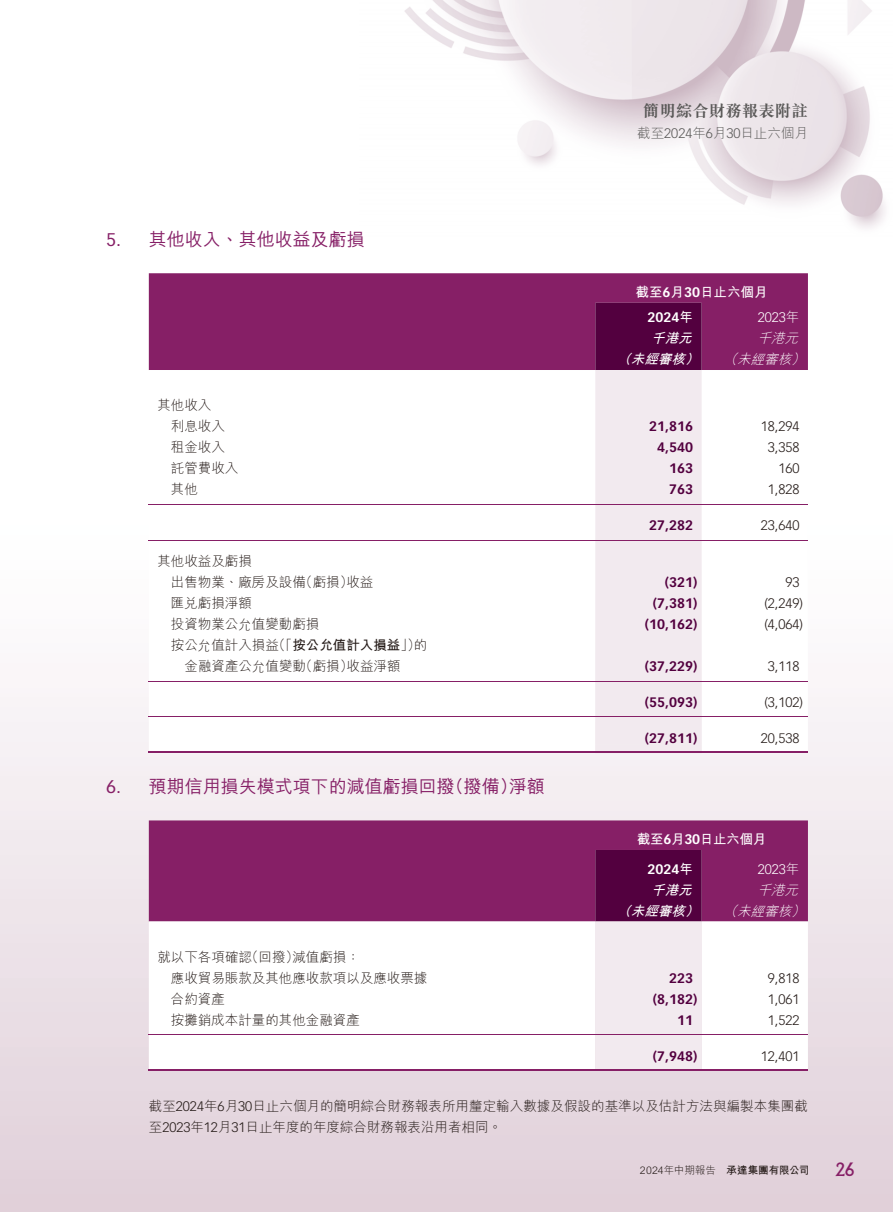
<style>
.page{position:relative;width:893px;height:1212px;background:#fff}
.page>*{position:absolute;margin:0;border:0;box-sizing:border-box;transform-origin:0 0}
.t1{font:18px "M Hei HK Medium E Ten B5 H";color:#861f66}
.t2{font:18px "Albertus MT Std";color:#861f66}
.t3{font:16.5px "M Sung HK Bold E Ten B5 H";color:#595857}
.t4{font:13.5px/21px "M Hei HK Light E Ten B5 H";color:#231916}
.t5{font:700 13.5px "Vectora LT Std";color:#53003f}
.t6{font:300 13.5px "Vectora LT Std";color:#231916}
.t7{font:13.5px "M Hei HK Bold E Ten B5 H";letter-spacing:-.01em;color:#fff}
.t8{font:italic 13.5px "M Hei HK Bold E Ten B5 H";color:#fff}
.t9{font:italic 13.5px "M Hei HK Light E Ten B5 H";color:#fff}
.t10{font:13.5px "M Hei HK Light E Ten B5 H";color:#595857}
.t11{font:700 13.5px "Vectora LT Std";color:#fff}
.t12{font:300 13.5px "Vectora LT Std";color:#fff}
.t13{font:10.5px "M Hei HK Light E Ten B5 H";letter-spacing:.005em;color:#231916}
.s1{font-family:"Vectora LT Std"}
.s2{font-family:"Vectora LT Std";font-weight:300}
.s3{font-family:"Vectora LT Std";font-weight:700}
.s4{font-family:"M Hei HK Bold E Ten B5 H";font-weight:400}
.s5{font-family:"M Hei HK Light E Ten B5 H";font-weight:400}
.s6{font-family:"M Hei HK Bold E Ten B5 H"}
</style>
<div class="page">
<div style="left:0;top:0;width:893px;height:1212px;background:linear-gradient(to bottom,#fff,#e6d9e1)"></div>
<img style="left:359px;top:0;width:534px;height:237px">
<div style="left:149px;top:273px;width:659px;height:97px;background:#861f66"></div>
<svg style="left:149px;top:370px;width:659px;height:382px"></svg>
<svg style="left:595px;top:303px;width:107px;height:449px;background:#d9c6d4"></svg>
<hr style="left:149px;top:504px;width:659px;height:1px;background:#861f66">
<hr style="left:149px;top:540px;width:659px;height:1px;background:#861f66">
<hr style="left:149px;top:681px;width:659px;height:1px;background:#861f66">
<hr style="left:149px;top:716px;width:659px;height:1px;background:#861f66">
<hr style="left:149px;top:752px;width:659px;height:1px;background:#861f66">
<div style="left:149px;top:820px;width:659px;height:101px;background:#861f66"></div>
<svg style="left:149px;top:921px;width:659px;height:148px"></svg>
<svg style="left:595px;top:850px;width:107px;height:219px;background:#be9db5"></svg>
<hr style="left:149px;top:1034px;width:659px;height:1px;background:#861f66">
<hr style="left:149px;top:1069px;width:659px;height:2px;background:#861f66">
<h1 class="t1" style="left:106px;top:232px;width:260px"><span class="s1">5.</span> 其他收入、其他收益及虧損</h1>
<p class="t4" style="left:171px;top:397px;width:55px;text-indent:-14px">其他收入利息收入</p>
<p class="t3" style="left:643px;top:104px;width:166px">簡明綜合財務報表附註</p>
<p class="t10" style="left:637px;top:128px;width:172px">截至<span class="s2">2024</span>年<span class="s2">6</span>月<span class="s2">30</span>日止六個月</p>
<p class="t7" style="left:636px;top:287px;width:133px">截至<span class="s3">6</span>月<span class="s3">30</span>日止六個月</p>
<p class="t11" style="left:648px;top:309px;width:47px">2024<span class="s4">年</span></p>
<p class="t12" style="left:758px;top:311px;width:43px">2023<span class="s5">年</span></p>
<p class="t8" style="left:651px;top:333px;width:45px">千港元</p>
<p class="t9" style="left:757px;top:333px;width:46px">千港元</p>
<p class="t8" style="left:617px;top:354px;width:86px">（未經審核）</p>
<p class="t9" style="left:724px;top:354px;width:86px">（未經審核）</p>
<p class="t5" style="left:649px;top:419px;width:45px">21,816</p>
<p class="t6" style="left:761px;top:420px;width:40px">18,294</p>
<p class="t4" style="left:171px;top:439px;width:55px">租金收入</p>
<p class="t5" style="left:657px;top:440px;width:37px">4,540</p>
<p class="t6" style="left:768px;top:441px;width:33px">3,358</p>
<p class="t4" style="left:171px;top:460px;width:69px">託管費收入</p>
<p class="t5" style="left:669px;top:461px;width:25px">163</p>
<p class="t6" style="left:778px;top:462px;width:23px">160</p>
<p class="t4" style="left:171px;top:481px;width:28px">其他</p>
<p class="t5" style="left:669px;top:482px;width:25px">763</p>
<p class="t6" style="left:768px;top:483px;width:33px">1,828</p>
<p class="t5" style="left:649px;top:518px;width:45px">27,282</p>
<p class="t6" style="left:761px;top:519px;width:40px">23,640</p>
<p class="t4" style="left:171px;top:552px;width:204px;text-indent:-14px">其他收益及虧損<br>出售物業、廠房及設備（虧損）收益</p>
<p class="t5" style="left:665px;top:574px;width:34px">(321)</p>
<p class="t6" style="left:785px;top:576px;width:16px">93</p>
<p class="t4" style="left:171px;top:594px;width:82px">匯兌虧損淨額</p>
<p class="t5" style="left:653px;top:595px;width:46px">(7,381)</p>
<p class="t6" style="left:764px;top:597px;width:40px">(2,249)</p>
<p class="t4" style="left:171px;top:615px;width:150px">投資物業公允值變動虧損</p>
<p class="t5" style="left:645px;top:616px;width:54px">(10,162)</p>
<p class="t6" style="left:764px;top:618px;width:40px">(4,064)</p>
<p class="t4" style="left:185px;top:636px;width:244px;text-indent:-14px">按公允值計入損益（「<span class="s6">按公允值計入損益</span>」）的金融資產公允值變動（虧損）收益淨額</p>
<p class="t5" style="left:645px;top:658px;width:54px">(37,229)</p>
<p class="t6" style="left:768px;top:660px;width:33px">3,118</p>
<p class="t5" style="left:645px;top:694px;width:54px">(55,093)</p>
<p class="t6" style="left:764px;top:696px;width:40px">(3,102)</p>
<p class="t5" style="left:645px;top:730px;width:54px">(27,811)</p>
<p class="t6" style="left:761px;top:732px;width:40px">20,538</p>
<h1 class="t1" style="left:106px;top:779px;width:440px"><span class="s1">6.</span> 預期信用損失模式項下的減值虧損回撥（撥備）淨額</h1>
<p class="t4" style="left:171px;top:948px;width:258px;text-indent:-14px">就以下各項確認（回撥）減值虧損：<br>應收貿易賬款及其他應收款項以及應收票據</p>
<p class="t7" style="left:637px;top:834px;width:131px">截至<span class="s3">6</span>月<span class="s3">30</span>日止六個月</p>
<p class="t11" style="left:648px;top:861px;width:47px">2024<span class="s4">年</span></p>
<p class="t12" style="left:758px;top:862px;width:43px">2023<span class="s5">年</span></p>
<p class="t8" style="left:651px;top:884px;width:45px">千港元</p>
<p class="t9" style="left:757px;top:884px;width:46px">千港元</p>
<p class="t8" style="left:617px;top:905px;width:86px">（未經審核）</p>
<p class="t9" style="left:724px;top:905px;width:86px">（未經審核）</p>
<p class="t5" style="left:669px;top:970px;width:25px">223</p>
<p class="t6" style="left:768px;top:971px;width:33px">9,818</p>
<p class="t4" style="left:171px;top:990px;width:55px">合約資產</p>
<p class="t5" style="left:653px;top:991px;width:46px">(8,182)</p>
<p class="t6" style="left:768px;top:992px;width:33px">1,061</p>
<p class="t4" style="left:171px;top:1011px;width:190px">按攤銷成本計量的其他金融資產</p>
<p class="t5" style="left:677px;top:1012px;width:17px">11</p>
<p class="t6" style="left:768px;top:1013px;width:33px">1,522</p>
<p class="t5" style="left:653px;top:1048px;width:46px">(7,948)</p>
<p class="t6" style="left:761px;top:1049px;width:40px">12,401</p>
<p class="t4" style="left:149px;top:1097px;width:661px">截至<span class="s2">2024</span>年<span class="s2">6</span>月<span class="s2">30</span>日止六個月的簡明綜合財務報表所用釐定輸入數據及假設的基準以及估計方法與編製本集團截至<span class="s2">2023</span>年<span class="s2">12</span>月<span class="s2">31</span>日止年度的年度綜合財務報表沿用者相同。</p>
<p class="t13" style="left:640px;top:1166px;width:171px">2024年中期報告 <span class="s6">承達集團有限公司</span></p>
<h1 class="t2" style="left:835px;top:1161px;width:20px">26</h1>
</div>
